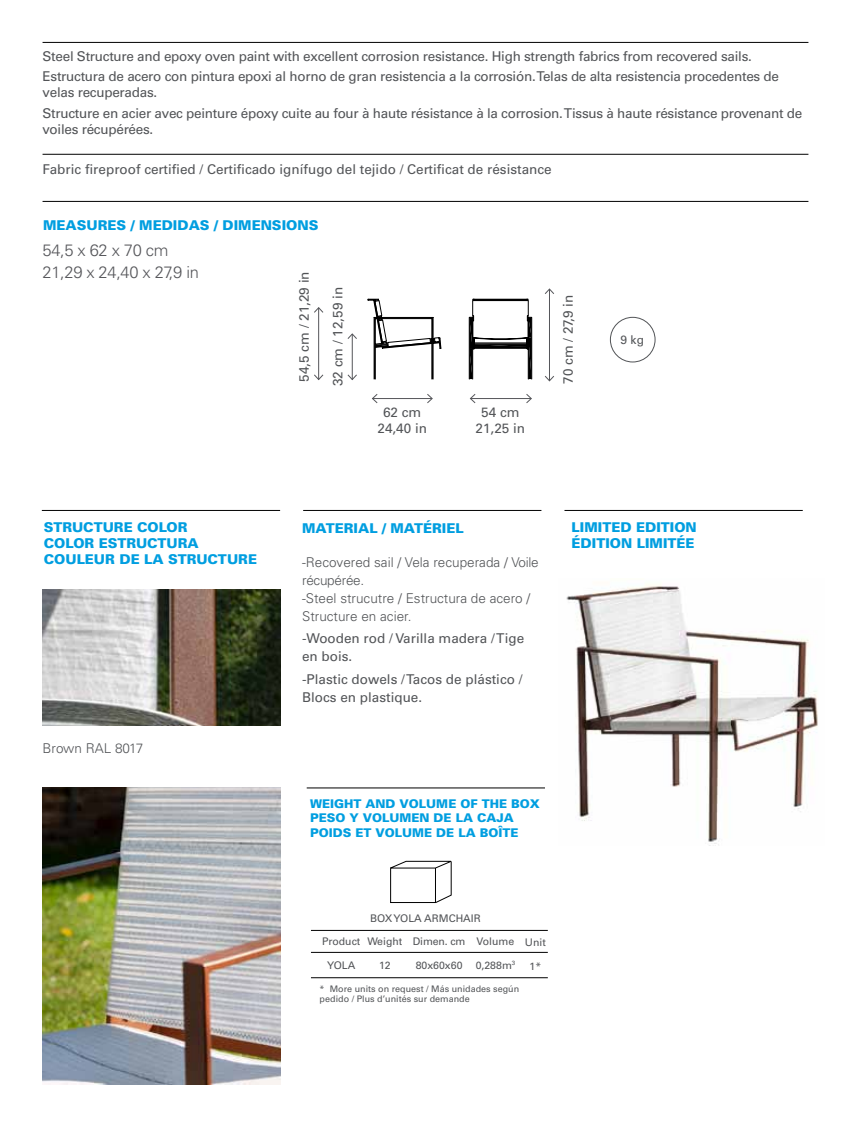
<style>
.page{position:relative;width:851px;height:1127px;background:#fff}
.page>*{position:absolute;margin:0;border:0;box-sizing:border-box;transform-origin:0 0}
.t1{font:300 16.5px/22.2px "Univers LT Std";letter-spacing:-.02em;color:#55565a}
.t2{font:13.5px/20.4px "Univers LT Std";letter-spacing:-.02em;color:#525457}
.t3{font:13.5px/18px "Univers LT Std";color:#525457}
.t4{font:300 13.5px/18px "Univers";color:#525457}
.t5{font:900 13.5px/16.2px "Univers LT Std";color:#009ee0}
.t6{font:900 13.5px "Univers";color:#009ee0}
.t7{font:300 13.5px "Univers LT Std";color:#525457}
.t8{font:300 13.5px "Univers LT Std";letter-spacing:-.02em;color:#525457}
.t9{font:900 12px/14.4px "Univers";color:#009ee0}
.t10{font:12px "Univers LT Std";color:#525457}
.t11{font:10.5px "Univers LT Std";color:#525457}
.t12{font:9px/10.5px "Univers LT Std";color:#525457}
.s1{font-family:"Univers LT Std"}
</style>
<div class="page">
<hr style="left:42px;top:510px;width:238px;height:1px;background:#000">
<hr style="left:303px;top:510px;width:238px;height:1px;background:#000">
<hr style="left:564px;top:510px;width:238px;height:1px;background:#000">
<hr style="left:43px;top:154px;width:765px;height:1px;background:#000">
<hr style="left:43px;top:42px;width:765px;height:1px;background:#000">
<hr style="left:43px;top:201px;width:765px;height:1px;background:#000">
<img style="left:43px;top:589px;width:238px;height:136px">
<img style="left:43px;top:787px;width:238px;height:297px">
<img style="left:566px;top:584px;width:252px;height:261px">
<hr style="left:306px;top:788px;width:239px;height:1px;background:#000">
<hr style="left:311px;top:930px;width:236px;height:1px;background:#000">
<hr style="left:311px;top:977px;width:236px;height:1px;background:#000">
<hr style="left:311px;top:952px;width:236px;height:1px;background:#000">
<svg style="left:390px;top:861px;width:62px;height:42px"></svg>
<hr style="left:352px;top:334px;width:1px;height:45px;background:#55565a">
<svg style="left:347px;top:374px;width:10px;height:6px"></svg>
<svg style="left:347px;top:334px;width:10px;height:5px"></svg>
<hr style="left:318px;top:308px;width:1px;height:71px;background:#55565a">
<svg style="left:314px;top:374px;width:9px;height:6px"></svg>
<svg style="left:314px;top:307px;width:9px;height:6px"></svg>
<hr style="left:549px;top:289px;width:1px;height:92px;background:#55565a">
<svg style="left:545px;top:376px;width:9px;height:5px"></svg>
<svg style="left:545px;top:289px;width:9px;height:5px"></svg>
<hr style="left:372px;top:398px;width:60px;height:1px;background:#55565a">
<svg style="left:372px;top:394px;width:5px;height:9px"></svg>
<svg style="left:427px;top:394px;width:5px;height:9px"></svg>
<hr style="left:470px;top:398px;width:61px;height:1px;background:#55565a">
<svg style="left:470px;top:394px;width:5px;height:9px"></svg>
<svg style="left:526px;top:394px;width:5px;height:9px"></svg>
<svg style="left:368px;top:299px;width:73px;height:80px"></svg>
<svg style="left:469px;top:299px;width:62px;height:80px"></svg>
<div style="left:610px;top:317px;width:45px;height:45px;border:1px solid #525457;border-radius:50%"></div>
<p class="t2" style="left:43px;top:46px;width:737px">Steel Structure and epoxy oven paint with excellent corrosion resistance. High strength fabrics from recovered sails.<br>Estructura de acero con pintura epoxi al horno de gran resistencia a la corrosión. Telas de alta resistencia procedentes de</p>
<p class="t2" style="left:43px;top:83px;width:761px">velas recuperadas.<br>Structure en acier avec peinture époxy cuite au four à haute résistance à la corrosion. Tissus à haute résistance provenant de</p>
<p class="t2" style="left:43px;top:119px;width:112px">voiles récupérées.</p>
<p class="t3" style="left:43px;top:160px;width:510px">Fabric fireproof certified / Certificado ignífugo del tejido / Certificat de résistance</p>
<p class="t6" style="left:43px;top:217px;width:277px">MEASURES / MEDIDAS / DIMENSIONS</p>
<p class="t1" style="left:43px;top:239px;width:158px">54,5 x 62 x 70 cm<br>21,29 x 24,40 x 27,9 in</p>
<p class="t2" style="left:294px;top:382px;width:112px;rotate:-90deg">54,5 cm / 21,29 in</p>
<p class="t2" style="left:327px;top:386px;width:100px;rotate:-90deg">32 cm / 12,59 in</p>
<p class="t2" style="left:377px;top:404px;width:51px;line-height:16.2px;text-align:center">62 cm<br>24,40 in</p>
<p class="t2" style="left:475px;top:404px;width:51px;line-height:16.2px;text-align:center">54 cm<br>21,25 in</p>
<p class="t2" style="left:558px;top:384px;width:90px;rotate:-90deg">70 cm / 27,9 in</p>
<p class="t10" style="left:620px;top:333px;width:25px">9 kg</p>
<p class="t6" style="left:302px;top:520px;width:163px">MATERIAL / MATÉRIEL</p>
<p class="t4" style="left:302px;top:553px;width:238px">-Recovered sail / Vela recuperada / <span class="s1">Voile</span></p>
<p class="t8" style="left:302px;top:572px;width:64px">récupérée.</p>
<p class="t4" style="left:302px;top:589px;width:230px">-Steel strucutre / Estructura de acero /<br>Structure en acier.</p>
<p class="t3" style="left:302px;top:630px;width:224px">-Wooden rod / Varilla madera / Tige en bois.</p>
<p class="t3" style="left:302px;top:670px;width:222px">-Plastic dowels / Tacos de plástico /<br>Blocs en plastique.</p>
<p class="t5" style="left:44px;top:519px;width:214px">STRUCTURE COLOR<br>COLOR ESTRUCTURA<br>COULEUR DE LA STRUCTURE</p>
<p class="t5" style="left:571px;top:519px;width:127px">LIMITED EDITION<br>ÉDITION LIMITÉE</p>
<p class="t7" style="left:43px;top:740px;width:102px">Brown RAL 8017</p>
<p class="t9" style="left:310px;top:796px;width:231px">WEIGHT AND VOLUME OF THE BOX<br>PESO Y VOLUMEN DE LA CAJA<br>POIDS ET VOLUME DE LA BOÎTE</p>
<p class="t11" style="left:370px;top:912px;width:112px">BOX YOLA ARMCHAIR</p>
<p class="t11" style="left:476px;top:935px;width:39px">Volume</p>
<p class="t11" style="left:475px;top:959px;width:41px">0,288m<sup>3</sup></p>
<p class="t11" style="left:322px;top:935px;width:40px">Product</p>
<p class="t11" style="left:327px;top:959px;width:30px">YOLA</p>
<p class="t12" style="left:319px;top:983px;width:201px">* More units on request / Más unidades según pedido / Plus d’unités sur demande</p>
<p class="t11" style="left:412px;top:935px;width:54px">Dimen. cm</p>
<p class="t11" style="left:415px;top:959px;width:48px">80x60x60</p>
<p class="t11" style="left:367px;top:935px;width:37px">Weight</p>
<p class="t11" style="left:379px;top:959px;width:13px">12</p>
<p class="t11" style="left:525px;top:936px;width:22px">Unit</p>
<p class="t11" style="left:529px;top:959px;width:13px">1*</p>
</div>
